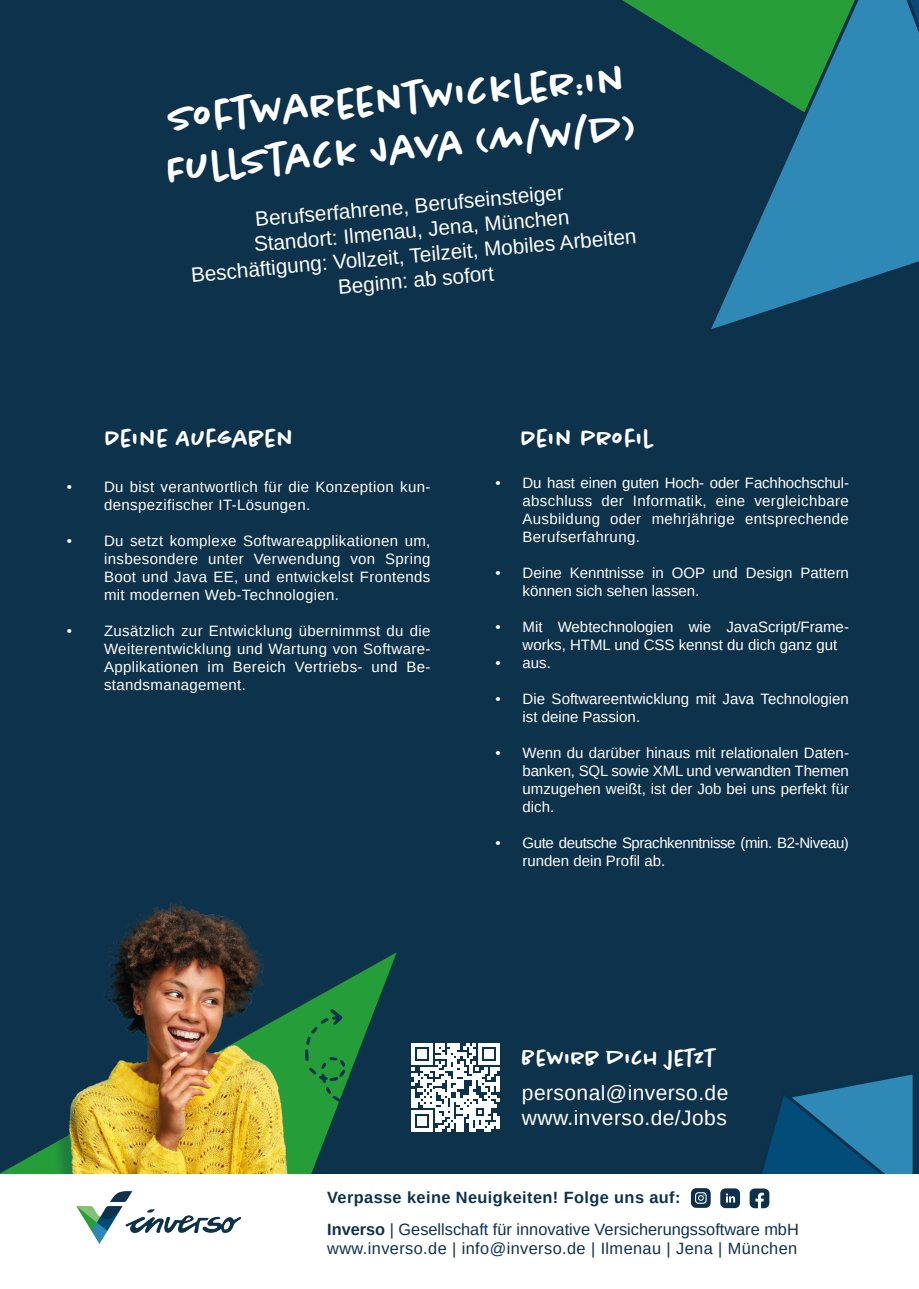
<style>
.page{position:relative;width:919px;height:1289px;background:#fff}
.page>*{position:absolute;margin:0;border:0;box-sizing:border-box;transform-origin:0 0}
.t1{font:500 41.4px "Chantal";color:#fff}
.t2{font:500 24.75px "Chantal";color:#fff}
.t3{font:500 22.5px "Chantal";color:#fff}
.t4{font:21px "Liberation Sans";letter-spacing:.02em;color:#fff}
.t5{font:20.7px "Liberation Sans";color:#fff}
.t6{font:16.35px "Liberation Sans";color:#0d324b}
.t7{font:16.35px "Liberation Sans";letter-spacing:.025em;color:#0d324b}
.t8{font:700 16.35px "Liberation Sans";letter-spacing:.025em;color:#0d324b}
.t9{font:15px/18px "Liberation Sans";color:#fff;text-align:justify}
.t10{font:15px/18px "Liberation Sans";letter-spacing:.025em;color:#fff}
.t11{font:15px/18px "Liberation Sans";letter-spacing:-.025em;color:#fff}
.s1{font-weight:700}
</style>
<div class="page">
<div style="left:0;top:0;width:918px;height:1288px;background:#0d324b"></div>
<svg style="left:711px;top:243px;width:207px;height:86px"></svg>
<svg style="left:622px;top:0;width:296px;height:243px"></svg>
<svg style="left:0;top:953px;width:396px;height:221px"></svg>
<img style="left:34px;top:901px;width:271px;height:273px">
<div style="left:0;top:1174px;width:918px;height:114px;background:#fff"></div>
<img style="left:77px;top:1191px;width:163px;height:52px">
<div style="left:720px;top:1188px;width:20px;height:20px;background:#0d314a;border-radius:5px"></div>
<svg style="left:725px;top:1074px;width:188px;height:135px"></svg>
<div style="left:691px;top:1188px;width:19px;height:19px;background:#0d314a;border-radius:5px"></div>
<svg style="left:695px;top:1192px;width:11px;height:11px"></svg>
<svg style="left:305px;top:1008px;width:40px;height:93px;background:#22903a"></svg>
<svg style="left:411px;top:1043px;width:88px;height:88px"></svg>
<p class="t1" style="left:167px;top:93px;width:460px;rotate:-5deg">SOFTWAREENTWICKLER:IN</p>
<p class="t1" style="left:165px;top:143px;width:473px;rotate:-5deg">FULLSTACK JAVA (M/W/D)</p>
<p class="t5" style="left:254px;top:206px;width:311px;rotate:-5deg">Berufserfahrene, Berufseinsteiger</p>
<p class="t5" style="left:253px;top:231px;width:318px;rotate:-5deg">Standort: Ilmenau, Jena, München</p>
<p class="t5" style="left:190px;top:262px;width:448px;rotate:-5deg">Beschäftigung: Vollzeit, Teilzeit, Mobiles Arbeiten</p>
<p class="t5" style="left:337px;top:274px;width:158px;rotate:-5deg">Beginn: ab sofort</p>
<p class="t2" style="left:105px;top:423px;width:191px">DEINE AUFGABEN</p>
<p class="t2" style="left:521px;top:423px;width:134px">DEIN PROFIL</p>
<p class="t9" style="left:522px;top:474px;width:328px;text-indent:-27px">• Du hast einen guten Hoch- oder Fachhochschul&shy;abschluss der Informatik, eine vergleichbare Ausbildung oder mehrjährige entsprechende Berufserfahrung.</p>
<p class="t9" style="left:522px;top:564px;width:328px;text-indent:-27px">• Deine Kenntnisse in OOP und Design Pattern können sich sehen lassen.</p>
<p class="t9" style="left:522px;top:618px;width:328px;text-indent:-27px">• Mit Webtechnologien wie JavaScript/Frame&shy;works, HTML und CSS kennst du dich ganz gut</p>
<p class="t9" style="left:495px;top:654px;width:57px">• aus.</p>
<p class="t9" style="left:522px;top:690px;width:328px;text-indent:-27px">• Die Softwareentwicklung mit Java Technologien ist deine Passion.</p>
<p class="t9" style="left:522px;top:744px;width:328px;text-indent:-27px">• Wenn du darüber hinaus mit relationalen Daten&shy;banken, SQL sowie XML und verwandten Themen umzugehen weißt, ist der Job bei uns perfekt für dich.</p>
<p class="t11" style="left:522px;top:834px;width:328px;text-indent:-27px">• Gute deutsche Sprachkenntnisse (min. B2-Niveau) runden dein Profil ab.</p>
<p class="t10" style="left:104px;top:478px;width:328px;text-indent:-37px">• Du bist verantwortlich für die Konzeption kun&shy;denspezifischer IT-Lösungen.</p>
<p class="t9" style="left:104px;top:532px;width:328px;text-indent:-37px">• Du setzt komplexe Softwareapplikationen um, insbesondere unter Verwendung von Spring Boot und Java EE, und entwickelst Frontends mit modernen Web-Technologien.</p>
<p class="t9" style="left:104px;top:622px;width:328px;text-indent:-37px">• Zusätzlich zur Entwicklung übernimmst du die Weiterentwicklung und Wartung von Software-Applikationen im Bereich Vertriebs- und Be&shy;standsmanagement.</p>
<p class="t3" style="left:522px;top:1043px;width:195px">BEWIRB DICH JETZT</p>
<p class="t4" style="left:522px;top:1079px;width:208px">personal@inverso.de</p>
<p class="t4" style="left:522px;top:1104px;width:206px">www.inverso.de/Jobs</p>
<p class="t8" style="left:327px;top:1186px;width:355px">Verpasse keine Neuigkeiten! Folge uns auf:</p>
<p class="t6" style="left:327px;top:1218px;width:473px"><span class="s1">Inverso</span> | Gesellschaft für innovative Versicherungssoftware mbH</p>
<p class="t7" style="left:327px;top:1238px;width:471px">www.inverso.de | info@inverso.de | Ilmenau | Jena | München</p>
</div>
